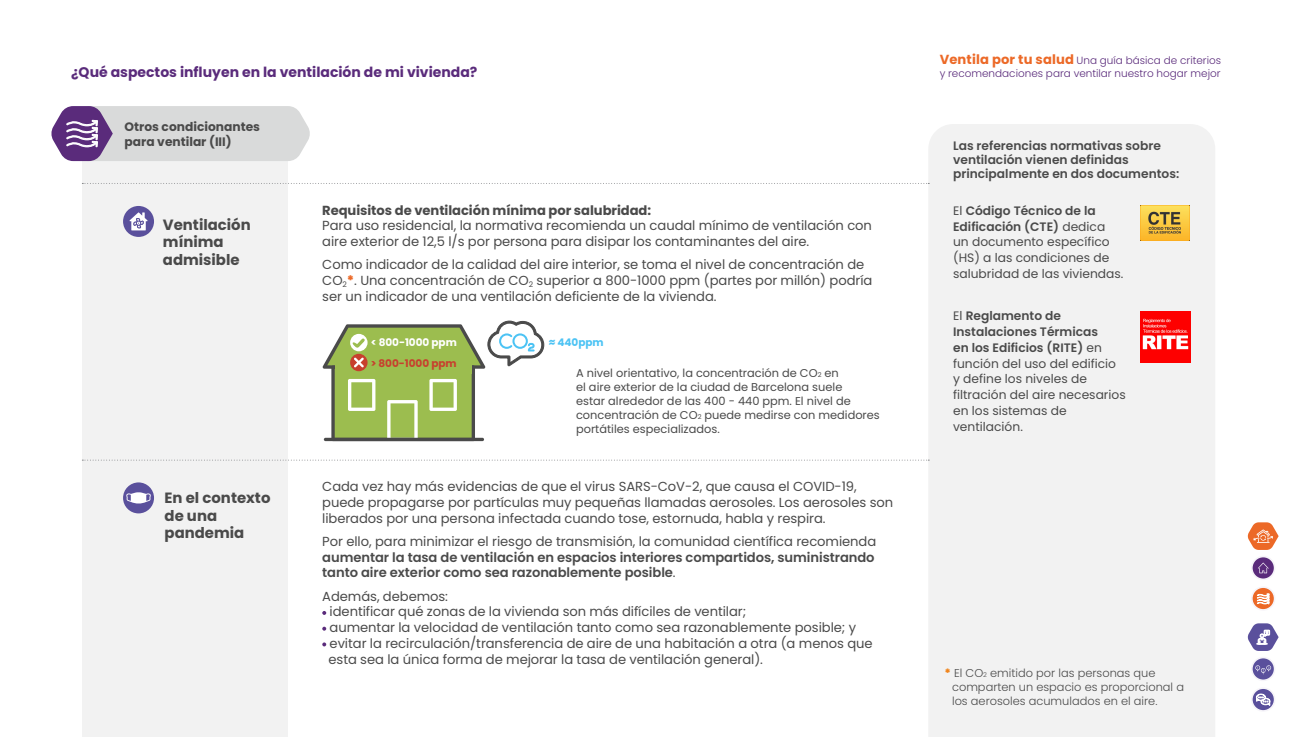
<style>
.page{position:relative;width:1305px;height:737px;background:#fff}
.page>*{position:absolute;margin:0;border:0;box-sizing:border-box;transform-origin:0 0}
.t1{font:700 14.88px/17.5px "Poppins";color:#4a4a4a}
.t2{font:700 14px "Poppins";color:#5a2b7b}
.t3{font:13.12px/15.8px "Poppins";letter-spacing:-.005em;color:#4a4a4a}
.t4{font:600 13.12px/15.8px "Poppins";letter-spacing:-.005em;color:#4a4a4a}
.t5{font:700 13.12px "Poppins";letter-spacing:-.005em;color:#4a4a4a}
.t6{font:12.25px/15.8px "Poppins";color:#4a4a4a}
.t7{font:600 12.25px/14px "Poppins";color:#4a4a4a}
.t8{font:700 12.25px/14.9px "Poppins";color:#4a4a4a}
.t9{font:11.38px/14px "Poppins";color:#4a4a4a}
.t10{font:300 11.38px/14px "Poppins";color:#4a4a4a}
.t11{font:700 10.5px "Poppins";letter-spacing:-.005em;color:#fff}
.t12{font:700 10.5px "Poppins";letter-spacing:-.005em;color:#c7402e}
.t13{font:700 10.5px "Poppins";letter-spacing:-.005em;color:#4cc3f4}
.t14{font:300 10.41px/12.7px "Poppins";color:#5a2b7b}
.s1{font-weight:900;color:#ec6927}
.s2{font-size:6.65px}
.s3{font-weight:400}
.s4{font-weight:700;font-size:13.12px;color:#ec6927}
.s5{font-weight:600}
.s6{font-weight:900;color:#f08216}
</style>
<div class="page">
<div style="left:928px;top:124px;width:287px;height:613px;background:#f2f2f2"></div>
<div style="left:82px;top:134px;width:205px;height:603px;background:#f2f2f2"></div>
<svg style="left:82px;top:183px;width:847px;height:1px"></svg>
<svg style="left:82px;top:459px;width:847px;height:1px"></svg>
<svg style="left:1252px;top:556px;width:22px;height:23px"></svg>
<div style="left:1251px;top:556px;width:24px;height:24px;border:2px solid #f6f4f9;border-radius:50%"></div>
<svg style="left:1258px;top:562px;width:10px;height:11px"></svg>
<svg style="left:1252px;top:587px;width:22px;height:23px"></svg>
<div style="left:1251px;top:586px;width:24px;height:24px;border:2px solid #f6f4f9;border-radius:50%"></div>
<svg style="left:1257px;top:590px;width:12px;height:18px"></svg>
<svg style="left:1247px;top:522px;width:31px;height:28px"></svg>
<svg style="left:51px;top:106px;width:259px;height:55px;background:#c8c1ce"></svg>
<div style="left:123px;top:206px;width:31px;height:31px;background:#5a509c;border-radius:50%"></div>
<div style="left:123px;top:482px;width:31px;height:31px;background:#5a509c;border-radius:50%"></div>
<svg style="left:322px;top:611px;width:4px;height:4px"></svg>
<svg style="left:322px;top:626px;width:4px;height:4px"></svg>
<svg style="left:322px;top:642px;width:4px;height:4px"></svg>
<svg style="left:129px;top:212px;width:19px;height:18px"></svg>
<svg style="left:126px;top:492px;width:25px;height:12px"></svg>
<img style="left:1140px;top:205px;width:49px;height:35px">
<img style="left:1140px;top:312px;width:50px;height:50px">
<svg style="left:323px;top:320px;width:222px;height:120px"></svg>
<hr style="left:324px;top:438px;width:160px;height:3px;background:#4a4a4a;border-radius:2px">
<svg style="left:1252px;top:688px;width:22px;height:23px"></svg>
<div style="left:1251px;top:687px;width:24px;height:24px;border:2px solid #f6f4f9;border-radius:50%"></div>
<svg style="left:1256px;top:694px;width:14px;height:11px"></svg>
<svg style="left:1247px;top:623px;width:31px;height:28px"></svg>
<svg style="left:1252px;top:657px;width:22px;height:23px"></svg>
<div style="left:1251px;top:656px;width:24px;height:25px;border:2px solid #f6f4f9;border-radius:50%"></div>
<svg style="left:1255px;top:665px;width:16px;height:9px"></svg>
<p class="t2" style="left:71px;top:64px;width:408px">¿Qué aspectos influyen en la ventilación de mi vivienda?</p>
<p class="t8" style="left:124px;top:119px;width:137px">Otros condicionantes para ventilar (III)</p>
<p class="t1" style="left:163px;top:216px;width:89px">Ventilación mínima admisible</p>
<p class="t1" style="left:165px;top:489px;width:107px">En el contexto de una pandemia</p>
<p class="t5" style="left:322px;top:202px;width:330px">Requisitos de ventilación mínima por salubridad:</p>
<p class="t3" style="left:322px;top:218px;width:551px">Para uso residencial, la normativa recomienda un caudal mínimo de ventilación con aire exterior de 12,5 l/s por persona para disipar los contaminantes del aire.</p>
<p class="t3" style="left:322px;top:257px;width:552px">Como indicador de la calidad del aire interior, se toma el nivel de concentración de<br>CO<sub>2</sub><span class="s1">*</span>. Una concentración de CO<sub>2</sub> superior a 800-1000 ppm (partes por millón) podría ser un indicador de una ventilación deficiente de la vivienda.</p>
<p class="t11" style="left:371px;top:336px;width:88px">&lt; 800-1000 ppm</p>
<p class="t12" style="left:371px;top:357px;width:87px">&gt; 800-1000 ppm</p>
<p class="t13" style="left:549px;top:336px;width:56px">≈ 440ppm</p>
<p class="t9" style="left:576px;top:366px;width:305px">A nivel orientativo, la concentración de CO<span class="s2">2</span> en<br>el aire exterior de la ciudad de Barcelona suele<br>estar alrededor de las 400 - 440 ppm. El nivel de concentración de CO<span class="s2">2</span> puede medirse con medidores portátiles especializados.</p>
<p class="t3" style="left:322px;top:479px;width:572px">Cada vez hay más evidencias de que el virus SARS-CoV-2, que causa el COVID-19, puede propagarse por partículas muy pequeñas llamadas aerosoles. Los aerosoles son liberados por una persona infectada cuando tose, estornuda, habla y respira.</p>
<p class="t4" style="left:322px;top:533px;width:555px"><span class="s3">Por ello, para minimizar el riesgo de transmisión, la comunidad científica recomienda </span>aumentar la tasa de ventilación en espacios interiores compartidos, suministrando tanto aire exterior como sea razonablemente posible<span class="s3">.</span></p>
<p class="t3" style="left:322px;top:588px;width:127px">Además, debemos:</p>
<p class="t3" style="left:330px;top:604px;width:418px">identificar qué zonas de la vivienda son más difíciles de ventilar;</p>
<p class="t3" style="left:330px;top:619px;width:528px">aumentar la velocidad de ventilación tanto como sea razonablemente posible; y</p>
<p class="t3" style="left:328px;top:635px;width:545px">evitar la recirculación/transferencia de aire de una habitación a otra (a menos que esta sea la única forma de mejorar la tasa de ventilación general).</p>
<p class="t14" style="left:939px;top:54px;width:283px"><span class="s4">Ventila por tu salud</span> Una guía básica de criterios y recomendaciones para ventilar nuestro hogar mejor</p>
<p class="t7" style="left:953px;top:139px;width:228px">Las referencias normativas sobre ventilación vienen definidas principalmente en dos documentos:</p>
<p class="t6" style="left:953px;top:203px;width:172px">El <span class="s5">Código Técnico de la<br>Edificación (CTE)</span> dedica un documento específico (HS) a las condiciones de salubridad de las viviendas.</p>
<p class="t6" style="left:953px;top:308px;width:174px">El <span class="s5">Reglamento de<br>Instalaciones Térmicas<br>en los Edificios (RITE)</span> en función del uso del edificio y define los niveles de filtración del aire necesarios en los sistemas de ventilación.</p>
<p class="t10" style="left:952px;top:665px;width:233px;text-indent:-7px"><span class="s6">*</span> El CO<span class="s2">2</span> emitido por las personas que comparten un espacio es proporcional a los aerosoles acumulados en el aire.</p>
</div>
